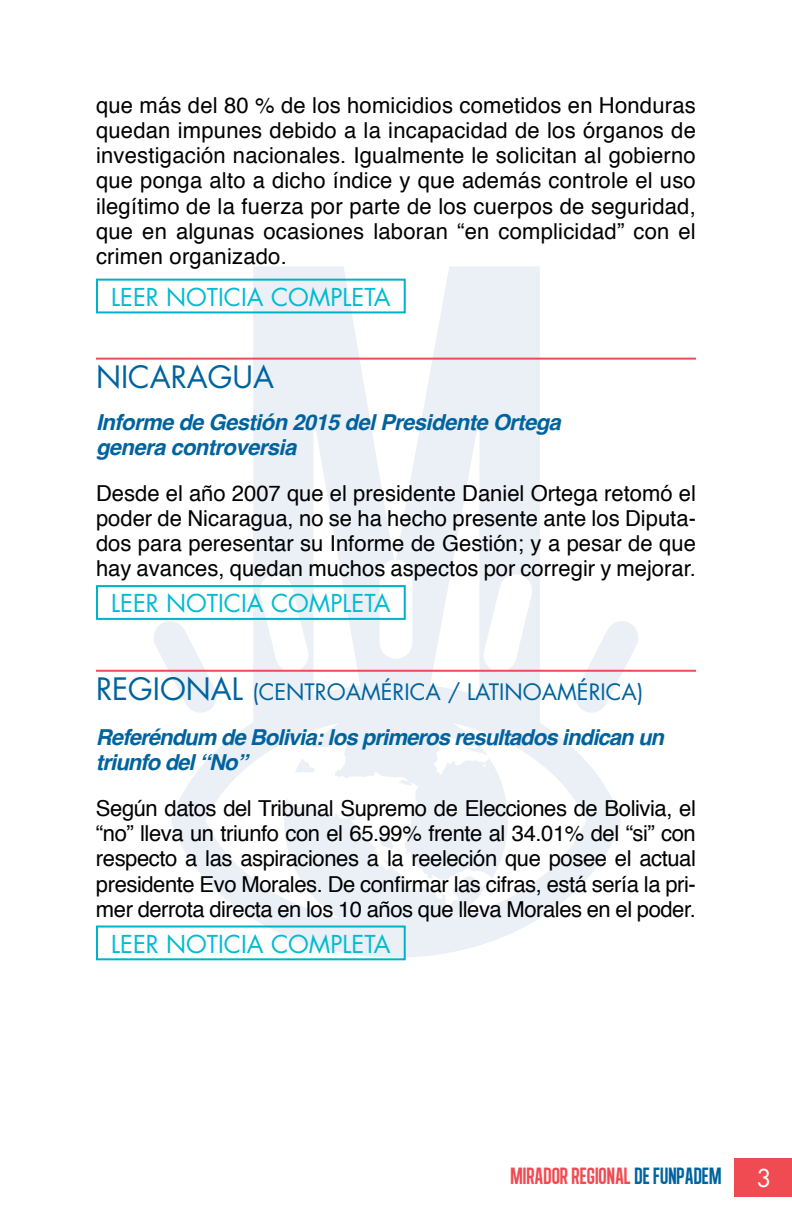
<style>
.page{position:relative;width:792px;height:1224px;background:#fff}
.page>*{position:absolute;margin:0;border:0;box-sizing:border-box;transform-origin:0 0}
.t1{font:30px "Futura LT";color:#00639e}
.t2{font:24px "Futura LT";color:#00bbd2}
.t3{font:24px "Algre Sans NC";color:#f04b52}
.t4{font:24px "Futura LT";color:#fff}
.t5{font:22px/25.2px "Helvetica";color:#000;text-align:justify}
.t6{font:italic 700 22px/25.2px "Helvetica";letter-spacing:-.04em;color:#00639e}
.t7{font:22px "Futura LT";color:#00639e}
.s1{font-size:30px}
.s2{color:#00639e}
</style>
<div class="page">
<svg style="left:253px;top:266px;width:287px;height:418px;fill:#ebeff6"></svg>
<svg style="left:258px;top:573px;width:52px;height:97px"></svg>
<div style="left:380px;top:560px;width:32px;height:99px;background:#fff;border-radius:16px"></div>
<svg style="left:151px;top:621px;width:68px;height:63px"></svg>
<svg style="left:573px;top:621px;width:68px;height:63px"></svg>
<svg style="left:482px;top:573px;width:52px;height:97px"></svg>
<svg style="left:171px;top:684px;width:450px;height:273px"></svg>
<svg style="left:285px;top:738px;width:212px;height:167px"></svg>
<div style="left:734px;top:1158px;width:58px;height:39px;background:#f04b52"></div>
<hr style="left:96px;top:358px;width:600px;height:2px;background:#f04b52">
<hr style="left:96px;top:670px;width:600px;height:2px;background:#f04b52">
<div style="left:96px;top:279px;width:310px;height:34px;border:2px solid #00b2c9"></div>
<div style="left:96px;top:585px;width:310px;height:35px;border:2px solid #00b2c9"></div>
<div style="left:96px;top:926px;width:310px;height:34px;border:2px solid #00b2c9"></div>
<p class="t5" style="left:96px;top:93px;width:601px">que más del 80 % de los homicidios cometidos en Honduras quedan impunes debido a la incapacidad de los órganos de investigación nacionales. Igualmente le solicitan al gobierno que ponga alto a dicho índice y que además controle el uso ilegítimo de la fuerza por parte de los cuerpos de seguridad, que en algunas ocasiones laboran “en complicidad” con el crimen organizado.</p>
<p class="t2" style="left:111px;top:281px;width:281px">LEER NOTICIA COMPLETA</p>
<h1 class="t1" style="left:96px;top:357px;width:180px">NICARAGUA</h1>
<p class="t6" style="left:96px;top:410px;width:466px">Informe de Gestión 2015 del Presidente Ortega genera controversia</p>
<p class="t5" style="left:96px;top:481px;width:602px">Desde el año 2007 que el presidente Daniel Ortega retomó el poder de Nicaragua, no se ha hecho presente ante los Diputa&shy;dos para peresentar su Informe de Gestión; y a pesar de que hay avances, quedan muchos aspectos por corregir y mejorar.</p>
<p class="t2" style="left:111px;top:588px;width:281px">LEER NOTICIA COMPLETA</p>
<p class="t7" style="left:96px;top:678px;width:549px"><span class="s1">REGIONAL</span> (CENTROAMÉRICA / LATINOAMÉRICA)</p>
<p class="t6" style="left:96px;top:725px;width:570px">Referéndum de Bolivia: los primeros resultados indican un triunfo del “No”</p>
<p class="t5" style="left:96px;top:796px;width:601px">Según datos del Tribunal Supremo de Elecciones de Bolivia, el “no” lleva un triunfo con el 65.99% frente al 34.01% del “si” con respecto a las aspiraciones a la reeleción que posee el actual presidente Evo Morales. De confirmar las cifras, está sería la pri&shy;mer derrota directa en los 10 años que lleva Morales en el poder.</p>
<p class="t2" style="left:111px;top:928px;width:281px">LEER NOTICIA COMPLETA</p>
<p class="t3" style="left:511px;top:1163px;width:212px">MIRADOR REGIONAL <span class="s2">DE FUNPADEM</span></p>
<p class="t4" style="left:757px;top:1163px;width:16px">3</p>
</div>
